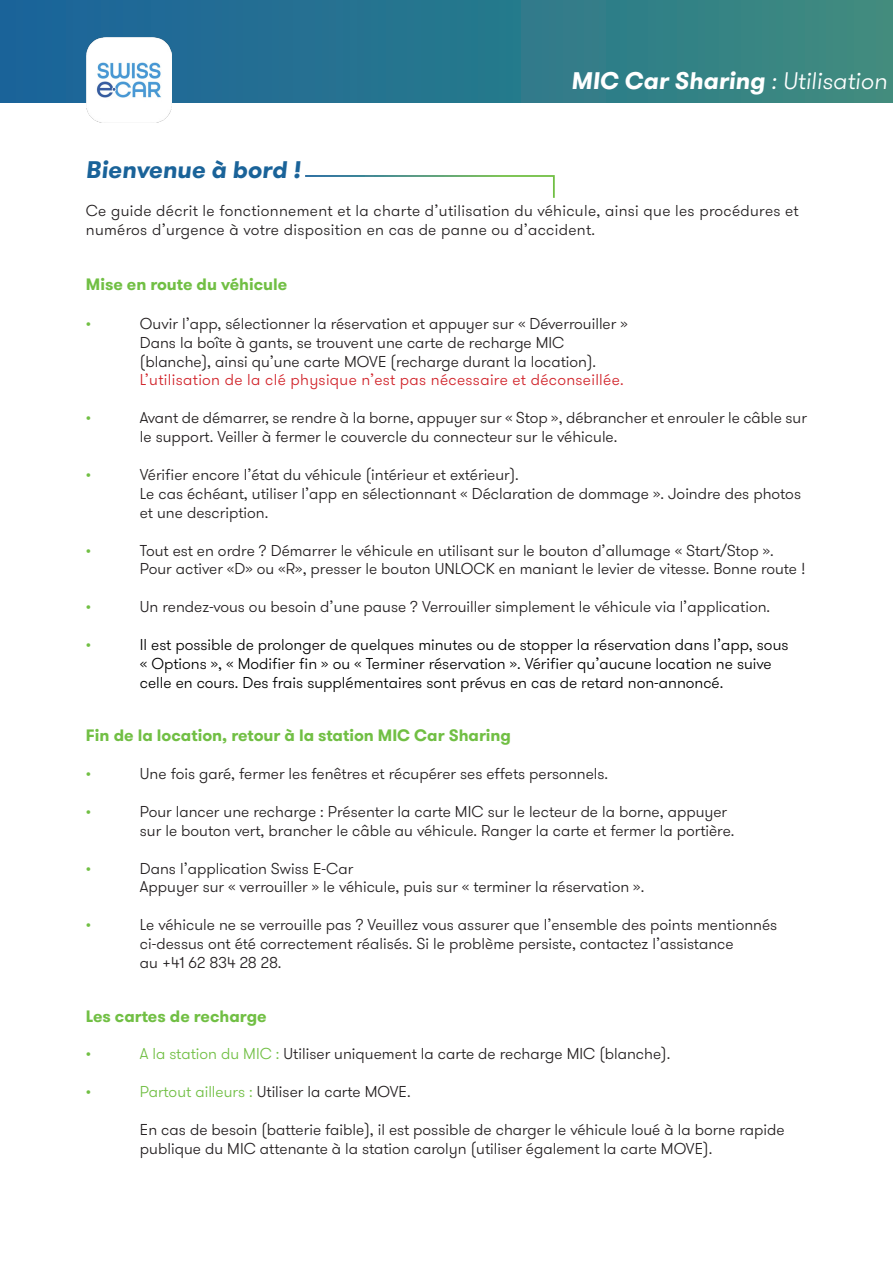
<style>
.page{position:relative;width:893px;height:1263px;background:#fff}
.page>*{position:absolute;margin:0;border:0;box-sizing:border-box;transform-origin:0 0}
.t1{font:italic 700 24px "GT Walsheim";color:#fff}
.t2{font:italic 700 24px "GT Walsheim";color:#1a6399}
.t3{font:700 16.5px "GT Walsheim";color:#71bf44}
.t4{font:300 15.75px/18.9px "GT Walsheim";color:#231f20}
.t5{font:300 15.75px/18.9px "GT Walsheim";color:#000}
.t6{font:300 15.75px/18.9px "GT Walsheim";letter-spacing:.02em;color:#231f20}
.t7{font:300 15.75px "GT Walsheim";letter-spacing:.02em;color:#d1232a}
.t8{font:300 15.75px "GT Walsheim";color:#71bf44}
.s1{font-weight:300}
.s2{color:#71bf44}
</style>
<div class="page">
<div style="left:0;top:0;width:893px;height:102px;background:linear-gradient(to right,#18629b,#3d8b7f)"></div>
<img style="left:86px;top:38px;width:85px;height:85px">
<svg style="left:305px;top:175px;width:250px;height:23px"></svg>
<h1 class="t2" style="left:86px;top:154px;width:216px">Bienvenue à bord !</h1>
<h1 class="t1" style="left:571px;top:65px;width:317px">MIC Car Sharing <span class="s1">: Utilisation</span></h1>
<p class="t6" style="left:86px;top:202px;width:714px">Ce guide décrit le fonctionnement et la charte d’utilisation du véhicule, ainsi que les procédures et numéros d’urgence à votre disposition en cas de panne ou d’accident.</p>
<p class="t3" style="left:86px;top:273px;width:203px">Mise en route du véhicule</p>
<p class="t8" style="left:86px;top:313px;width:7px">•</p>
<p class="t4" style="left:140px;top:314px;width:489px">Ouvir l’app, sélectionner la réservation et appuyer sur « Déverrouiller »<br>Dans la boîte à gants, se trouvent une carte de recharge MIC (blanche), ainsi qu’une carte MOVE (recharge durant la location).</p>
<p class="t7" style="left:140px;top:370px;width:485px">L’utilisation de la clé physique n’est pas nécessaire et déconseillée.</p>
<p class="t8" style="left:86px;top:408px;width:7px">•</p>
<p class="t4" style="left:140px;top:409px;width:669px">Avant de démarrer, se rendre à la borne, appuyer sur « Stop », débrancher et enrouler le câble sur le support. Veiller à fermer le couvercle du connecteur sur le véhicule.</p>
<p class="t8" style="left:86px;top:465px;width:7px">•</p>
<p class="t4" style="left:140px;top:465px;width:663px">Vérifier encore l’état du véhicule (intérieur et extérieur).<br>Le cas échéant, utiliser l’app en sélectionnant « Déclaration de dommage ». Joindre des photos et une description.</p>
<p class="t8" style="left:86px;top:540px;width:7px">•</p>
<p class="t4" style="left:140px;top:541px;width:667px">Tout est en ordre ? Démarrer le véhicule en utilisant sur le bouton d’allumage « Start/Stop ».<br>Pour activer «D» ou «R», presser le bouton UNLOCK en maniant le levier de vitesse. Bonne route !</p>
<p class="t8" style="left:86px;top:597px;width:7px">•</p>
<p class="t4" style="left:140px;top:598px;width:632px">Un rendez-vous ou besoin d’une pause ? Verrouiller simplement le véhicule via l’application.</p>
<p class="t8" style="left:86px;top:635px;width:7px">•</p>
<p class="t5" style="left:140px;top:635px;width:650px">Il est possible de prolonger de quelques minutes ou de stopper la réservation dans l’app, sous « Options », « Modifier fin » ou « Terminer réservation ». Vérifier qu’aucune location ne suive celle en cours. Des frais supplémentaires sont prévus en cas de retard non-annoncé.</p>
<p class="t3" style="left:86px;top:725px;width:427px">Fin de la location, retour à la station MIC Car Sharing</p>
<p class="t8" style="left:86px;top:764px;width:7px">•</p>
<p class="t4" style="left:140px;top:764px;width:470px">Une fois garé, fermer les fenêtres et récupérer ses effets personnels.</p>
<p class="t8" style="left:86px;top:801px;width:7px">•</p>
<p class="t4" style="left:140px;top:802px;width:596px">Pour lancer une recharge : Présenter la carte MIC sur le lecteur de la borne, appuyer sur le bouton vert, brancher le câble au véhicule. Ranger la carte et fermer la portière.</p>
<p class="t8" style="left:86px;top:858px;width:7px">•</p>
<p class="t4" style="left:140px;top:859px;width:506px">Dans l’application Swiss E-Car<br>Appuyer sur « verrouiller » le véhicule, puis sur « terminer la réservation ».</p>
<p class="t8" style="left:86px;top:915px;width:7px">•</p>
<p class="t4" style="left:140px;top:916px;width:639px">Le véhicule ne se verrouille pas ? Veuillez vous assurer que l’ensemble des points mentionnés ci-dessus ont été correctement réalisés. Si le problème persiste, contactez l’assistance<br>au +41 62 834 28 28.</p>
<p class="t3" style="left:86px;top:1005px;width:182px">Les cartes de recharge</p>
<p class="t8" style="left:86px;top:1044px;width:7px">•</p>
<p class="t4" style="left:140px;top:1045px;width:532px"><span class="s2">A la station du MIC :</span> Utiliser uniquement la carte de recharge MIC (blanche).</p>
<p class="t8" style="left:86px;top:1082px;width:7px">•</p>
<p class="t4" style="left:140px;top:1082px;width:272px"><span class="s2">Partout ailleurs :</span> Utiliser la carte MOVE.</p>
<p class="t4" style="left:140px;top:1120px;width:646px">En cas de besoin (batterie faible), il est possible de charger le véhicule loué à la borne rapide publique du MIC attenante à la station carolyn (utiliser également la carte MOVE).</p>
</div>
